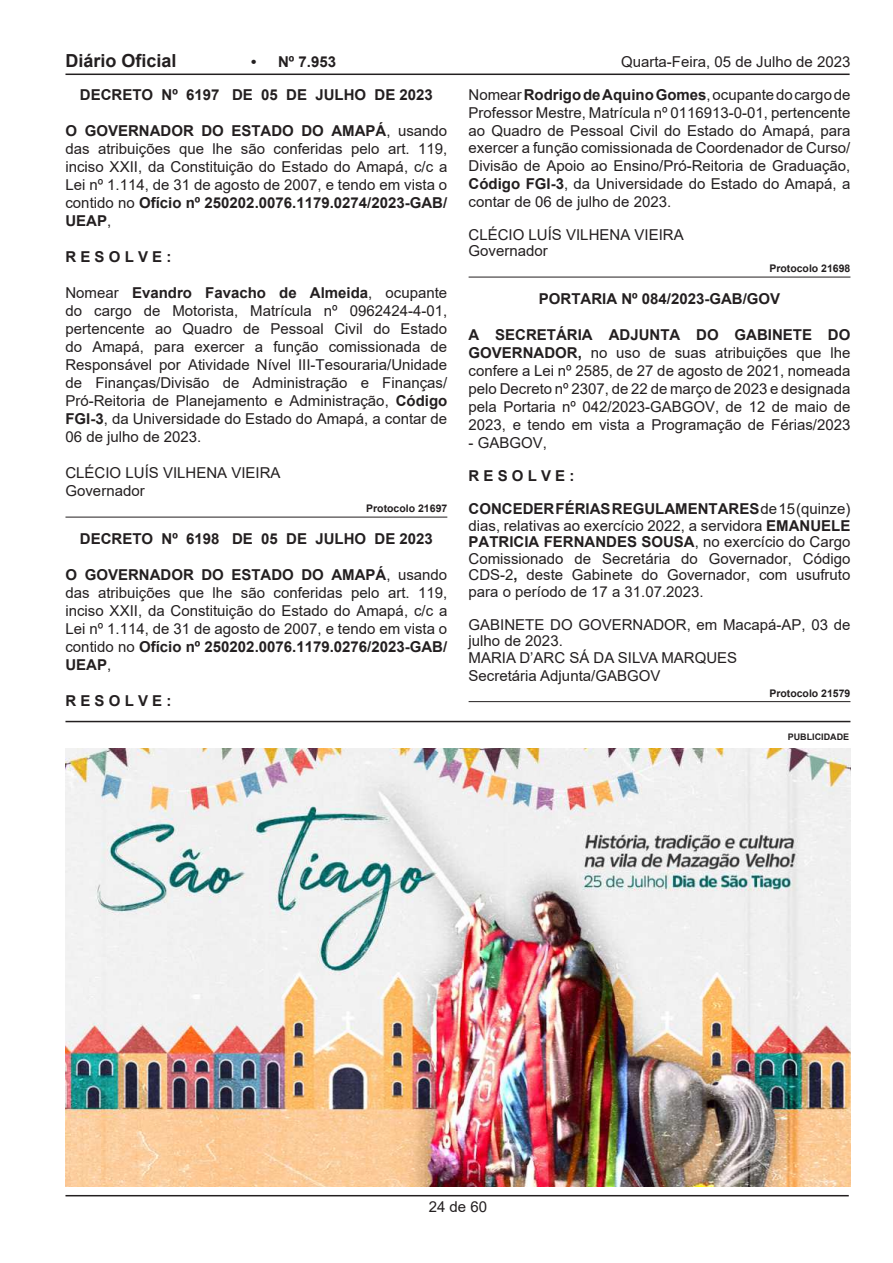
<style>
.page{position:relative;width:893px;height:1263px;background:#fff}
.page>*{position:absolute;margin:0;border:0;box-sizing:border-box;transform-origin:0 0}
.t1{font:700 18px "Arial";color:#231f20}
.t2{font:15px/18px "Arial";color:#231f20;text-align:justify}
.t3{font:700 15px "Arial";color:#231f20}
.t4{font:700 10.5px "Arial";color:#231f20}
.t5{font:700 9px "Arial";color:#231f20}
.s1{font-weight:700}
</style>
<div class="page">
<hr style="left:65px;top:74px;width:785px;height:1px;background:#231f20">
<hr style="left:65px;top:1195px;width:784px;height:1px;background:#231f20">
<hr style="left:65px;top:517px;width:382px;height:1px;background:#231f20">
<hr style="left:469px;top:277px;width:381px;height:1px;background:#231f20">
<hr style="left:469px;top:701px;width:381px;height:1px;background:#231f20">
<hr style="left:65px;top:721px;width:785px;height:1px;background:#231f20">
<img style="left:65px;top:748px;width:785px;height:438px">
<p class="t1" style="left:65px;top:50px;width:113px">Diário Oficial</p>
<p class="t3" style="left:251px;top:53px;width:87px">• Nº 7.953</p>
<p class="t2" style="left:621px;top:53px;width:231px">Quarta-Feira, 05 de Julho de 2023</p>
<p class="t3" style="left:80px;top:89px;width:355px">DECRETO Nº 6197 DE 05 DE JULHO DE 2023</p>
<p class="t2" style="left:65px;top:123px;width:383px"><span class="s1">O GOVERNADOR DO ESTADO DO AMAPÁ</span>, usando das atribuições que lhe são conferidas pelo art. 119, inciso XXII, da Constituição do Estado do Amapá, c/c a Lei nº 1.114, de 31 de agosto de 2007, e tendo em vista o contido no <span class="s1">Ofício nº 250202.0076.1179.0274/2023-GAB/ UEAP</span>,</p>
<p class="t3" style="left:65px;top:251px;width:107px">R E S O L V E :</p>
<p class="t2" style="left:65px;top:285px;width:383px">Nomear <span class="s1">Evandro Favacho de Almeida</span>, ocupante do cargo de Motorista, Matrícula nº 0962424-4-01, pertencente ao Quadro de Pessoal Civil do Estado do Amapá, para exercer a função comissionada de Responsável por Atividade Nível III-Tesouraria/Unidade de Finanças/Divisão de Administração e Finanças/ Pró-Reitoria de Planejamento e Administração, <span class="s1">Código FGI-3</span>, da Universidade do Estado do Amapá, a contar de 06 de julho de 2023.</p>
<p class="t2" style="left:65px;top:465px;width:217px">CLÉCIO LUÍS VILHENA VIEIRA<br>Governador</p>
<p class="t4" style="left:366px;top:504px;width:83px">Protocolo 21697</p>
<p class="t3" style="left:80px;top:533px;width:355px">DECRETO Nº 6198 DE 05 DE JULHO DE 2023</p>
<p class="t2" style="left:65px;top:567px;width:383px"><span class="s1">O GOVERNADOR DO ESTADO DO AMAPÁ</span>, usando das atribuições que lhe são conferidas pelo art. 119, inciso XXII, da Constituição do Estado do Amapá, c/c a Lei nº 1.114, de 31 de agosto de 2007, e tendo em vista o contido no <span class="s1">Ofício nº 250202.0076.1179.0276/2023-GAB/ UEAP</span>,</p>
<p class="t3" style="left:65px;top:695px;width:107px">R E S O L V E :</p>
<p class="t2" style="left:469px;top:87px;width:383px">Nomear <span class="s1">Rodrigo de Aquino Gomes</span>, ocupante do cargo de Professor Mestre, Matrícula nº 0116913-0-01, pertencente ao Quadro de Pessoal Civil do Estado do Amapá, para exercer a função comissionada de Coordenador de Curso/ Divisão de Apoio ao Ensino/Pró-Reitoria de Graduação, <span class="s1">Código FGI-3</span>, da Universidade do Estado do Amapá, a contar de 06 de julho de 2023.</p>
<p class="t2" style="left:469px;top:227px;width:217px;line-height:16.5px">CLÉCIO LUÍS VILHENA VIEIRA<br>Governador</p>
<p class="t4" style="left:769px;top:264px;width:83px">Protocolo 21698</p>
<p class="t3" style="left:539px;top:293px;width:243px">PORTARIA Nº 084/2023-GAB/GOV</p>
<p class="t2" style="left:469px;top:327px;width:383px"><span class="s1">A SECRETÁRIA ADJUNTA DO GABINETE DO GOVERNADOR,</span> no uso de suas atribuições que lhe confere a Lei nº 2585, de 27 de agosto de 2021, nomeada pelo Decreto nº 2307, de 22 de março de 2023 e designada pela Portaria nº 042/2023-GABGOV, de 12 de maio de 2023, e tendo em vista a Programação de Férias/2023</p>
<p class="t2" style="left:469px;top:435px;width:80px">- GABGOV,</p>
<p class="t3" style="left:469px;top:470px;width:107px">R E S O L V E :</p>
<p class="t2" style="left:469px;top:502px;width:383px;line-height:16.5px"><span class="s1">CONCEDERFÉRIAS REGULAMENTARES</span> de 15 (quinze) dias, relativas ao exercício 2022, a servidora <span class="s1">EMANUELE PATRICIA FERNANDES SOUSA</span>, no exercício do Cargo Comissionado de Secretária do Governador, Código CDS-2<span class="s1">,</span> deste Gabinete do Governador, com usufruto para o período de 17 a 31.07.2023.</p>
<p class="t2" style="left:469px;top:617px;width:383px;line-height:16.5px;text-align:left">GABINETE DO GOVERNADOR, em Macapá-AP, 03 de julho de 2023.<br>MARIA D’ARC SÁ DA SILVA MARQUES</p>
<p class="t2" style="left:469px;top:667px;width:193px">Secretária Adjunta/GABGOV</p>
<p class="t4" style="left:769px;top:689px;width:83px">Protocolo 21579</p>
<p class="t5" style="left:788px;top:733px;width:63px">PUBLICIDADE</p>
<p class="t2" style="left:429px;top:1199px;width:60px">24 de 60</p>
</div>
